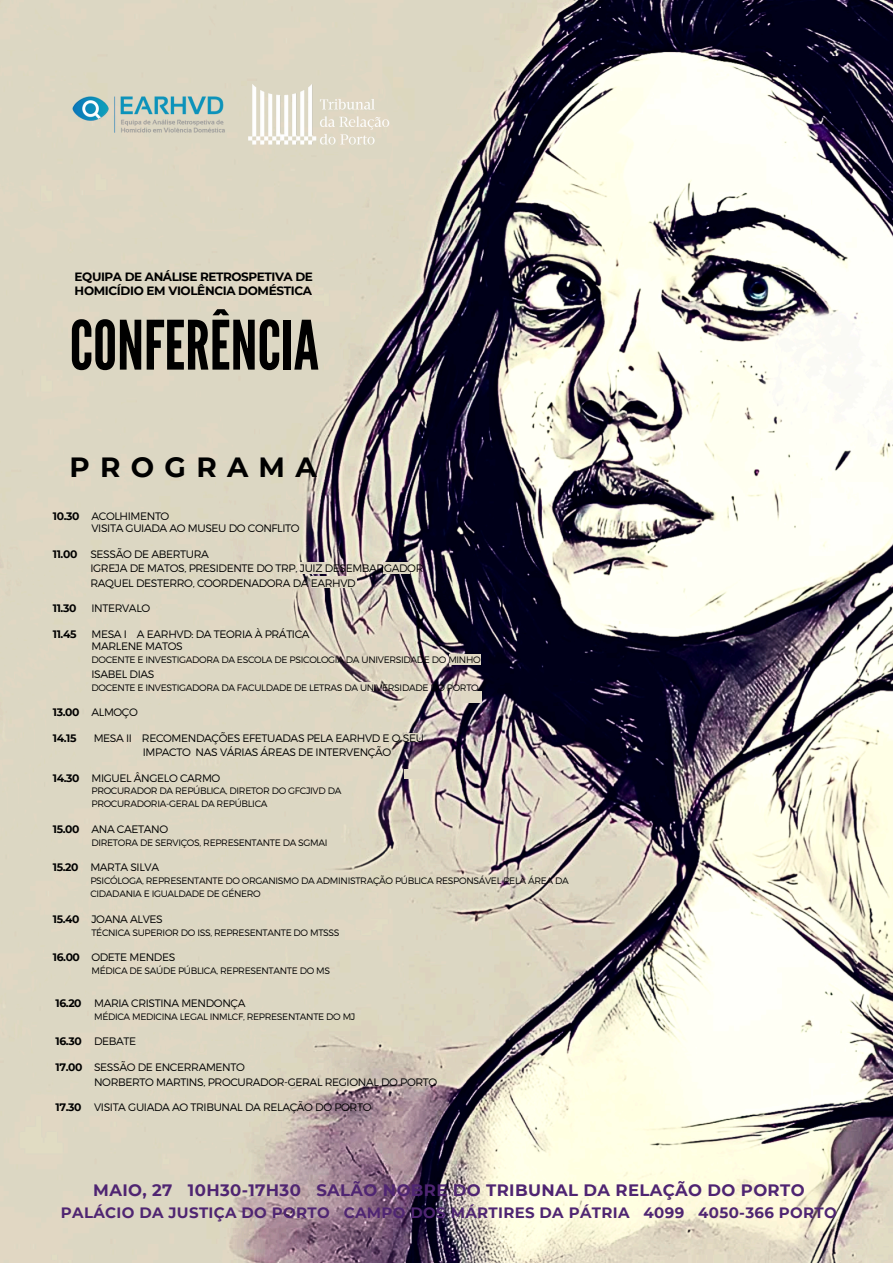
<style>
.page{position:relative;width:893px;height:1263px;background:#fff}
.page>*{position:absolute;margin:0;border:0;box-sizing:border-box;transform-origin:0 0}
.t1{font:67.88px "League Gothic";color:#000}
.t2{font:700 27.75px "Montserrat";letter-spacing:.37em;color:#000}
.t3{font:700 16.5px "Montserrat";letter-spacing:.02em;color:#4f2572}
.t4{font:700 15px "Montserrat";letter-spacing:.02em;color:#4f2572}
.t5{font:700 12px/14.5px "Montserrat";letter-spacing:-.03em;color:#000}
.t6{font:300 10.8px/14.6px "Montserrat";letter-spacing:-.035em;color:#000}
.t7{font:700 10.8px "Montserrat";letter-spacing:-.035em;color:#000}
.t8{font:300 9.3px/12.9px "Montserrat";letter-spacing:-.035em;color:#000}
</style>
<div class="page">
<img style="left:0;top:0;width:893px;height:1263px">
<div style="left:311px;top:576px;width:45px;height:12px;background:#dfd8c4"></div>
<img style="left:70px;top:91px;width:160px;height:46px">
<img style="left:249px;top:83px;width:140px;height:63px">
<div style="left:300px;top:563px;width:26px;height:11px;background:#dfd8c4"></div>
<div style="left:384px;top:563px;width:26px;height:11px;background:#dfd8c4"></div>
<div style="left:449px;top:654px;width:31px;height:11px;background:#dfd8c4"></div>
<div style="left:359px;top:682px;width:15px;height:9px;background:#dfd8c4"></div>
<div style="left:461px;top:691px;width:20px;height:11px;background:#dfd8c4"></div>
<div style="left:404px;top:769px;width:26px;height:10px;background:#dfd8c4"></div>
<div style="left:404px;top:733px;width:14px;height:9px;background:#dfd8c4"></div>
<h3 class="t5" style="left:75px;top:269px;width:240px">EQUIPA DE ANÁLISE RETROSPETIVA DE<br>HOMICÍDIO EM VIOLÊNCIA DOMÉSTICA</h3>
<h6 class="t1" style="left:70px;top:306px;width:251px">CONFERÊNCIA</h6>
<h6 class="t2" style="left:70px;top:450px;width:248px">PROGRAMA</h6>
<h6 class="t7" style="left:53px;top:509px;width:28px">10.30</h6>
<h6 class="t7" style="left:53px;top:547px;width:26px">11.00</h6>
<h5 class="t6" style="left:91px;top:508px;width:79px">ACOLHIMENTO</h5>
<h5 class="t6" style="left:91px;top:520px;width:210px">VISITA GUIADA AO MUSEU DO CONFLITO</h5>
<h5 class="t6" style="left:90px;top:546px;width:335px">SESSÃO DE ABERTURA<br>IGREJA DE MATOS, PRESIDENTE DO TRP, JUIZ DESEMBARGADOR<br>RAQUEL DESTERRO, COORDENADORA DA EARHVD</h5>
<p class="t7" style="left:53px;top:602px;width:25px">11.30</p>
<p class="t6" style="left:91px;top:600px;width:60px">INTERVALO</p>
<p class="t7" style="left:53px;top:627px;width:25px">11.45</p>
<p class="t6" style="left:91px;top:626px;width:220px">MESA I A EARHVD: DA TEORIA À PRÁTICA</p>
<h4 class="t6" style="left:91px;top:638px;width:93px">MARLENE MATOS</h4>
<h1 class="t8" style="left:91px;top:653px;width:391px">DOCENTE E INVESTIGADORA DA ESCOLA DE PSICOLOGIA DA UNIVERSIDADE DO MINHO</h1>
<h2 class="t6" style="left:91px;top:666px;width:65px">ISABEL DIAS</h2>
<h5 class="t8" style="left:91px;top:680px;width:389px">DOCENTE E INVESTIGADORA DA FACULDADE DE LETRAS DA UNIVERSIDADE DO PORTO</h5>
<h6 class="t7" style="left:53px;top:706px;width:28px">13.00</h6>
<h5 class="t6" style="left:91px;top:704px;width:48px">ALMOÇO</h5>
<h6 class="t7" style="left:53px;top:731px;width:25px">14.15</h6>
<h5 class="t6" style="left:143px;top:730px;width:283px;text-indent:-49px">MESA II RECOMENDAÇÕES EFETUADAS PELA EARHVD E O SEU<br>IMPACTO NAS VÁRIAS ÁREAS DE INTERVENÇÃO</h5>
<h6 class="t7" style="left:53px;top:771px;width:28px">14.30</h6>
<h5 class="t6" style="left:91px;top:770px;width:130px">MIGUEL ÂNGELO CARMO</h5>
<p class="t8" style="left:91px;top:784px;width:251px">PROCURADOR DA REPÚBLICA, DIRETOR DO GFCJIVD DA<br>PROCURADORIA-GERAL DA REPÚBLICA</p>
<p class="t7" style="left:53px;top:822px;width:28px">15.00</p>
<h5 class="t6" style="left:91px;top:821px;width:78px">ANA CAETANO</h5>
<p class="t8" style="left:91px;top:836px;width:238px">DIRETORA DE SERVIÇOS, REPRESENTANTE DA SGMAI</p>
<h5 class="t7" style="left:53px;top:861px;width:27px">15.20</h5>
<h6 class="t6" style="left:90px;top:860px;width:70px">MARTA SILVA</h6>
<h3 class="t8" style="left:90px;top:874px;width:480px">PSICÓLOGA, REPRESENTANTE DO ORGANISMO DA ADMINISTRAÇÃO PÚBLICA RESPONSÁVEL PELA ÁREA DA<br>CIDADANIA E IGUALDADE DE GÉNERO</h3>
<p class="t7" style="left:53px;top:912px;width:28px">15.40</p>
<h5 class="t6" style="left:91px;top:911px;width:73px">JOANA ALVES</h5>
<p class="t8" style="left:91px;top:925px;width:250px">TÉCNICA SUPERIOR DO ISS, REPRESENTANTE DO MTSSS</p>
<p class="t7" style="left:53px;top:951px;width:29px">16.00</p>
<h5 class="t6" style="left:91px;top:950px;width:85px">ODETE MENDES</h5>
<p class="t8" style="left:91px;top:964px;width:240px">MÉDICA DE SAÚDE PÚBLICA, REPRESENTANTE DO MS</p>
<p class="t7" style="left:56px;top:996px;width:28px">16.20</p>
<h5 class="t6" style="left:94px;top:995px;width:153px">MARIA CRISTINA MENDONÇA</h5>
<p class="t8" style="left:94px;top:1010px;width:263px">MÉDICA MEDICINA LEGAL INMLCF, REPRESENTANTE DO MJ</p>
<p class="t7" style="left:56px;top:1035px;width:28px">16.30</p>
<h5 class="t6" style="left:94px;top:1034px;width:44px">DEBATE</h5>
<p class="t7" style="left:56px;top:1060px;width:28px">17.00</p>
<p class="t6" style="left:94px;top:1059px;width:345px">SESSÃO DE ENCERRAMENTO<br>NORBERTO MARTINS, PROCURADOR-GERAL REGIONAL DO PORTO</p>
<h5 class="t7" style="left:56px;top:1100px;width:27px">17.30</h5>
<h6 class="t6" style="left:94px;top:1099px;width:279px">VISITA GUIADA AO TRIBUNAL DA RELAÇÃO DO PORTO</h6>
<h6 class="t3" style="left:93px;top:1179px;width:713px">MAIO, 27 10H30-17H30 SALÃO NOBRE DO TRIBUNAL DA RELAÇÃO DO PORTO</h6>
<h5 class="t4" style="left:61px;top:1203px;width:777px">PALÁCIO DA JUSTIÇA DO PORTO CAMPO DOS MÁRTIRES DA PÁTRIA 4099 4050-366 PORTO</h5>
</div>
